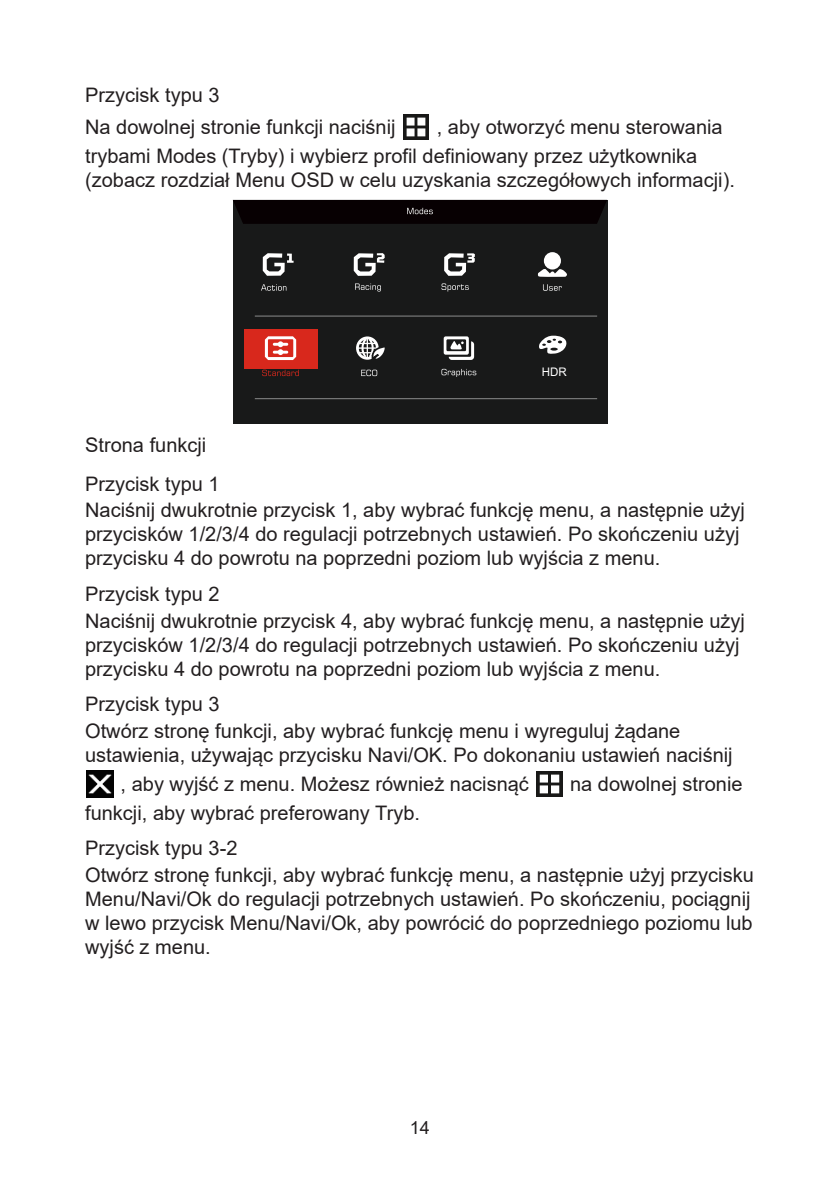
<style>
.page{position:relative;width:840px;height:1191px;background:#fff}
.page>*{position:absolute;margin:0;border:0;box-sizing:border-box;transform-origin:0 0}
.Body10pt{font:20px/24px "Arial";color:#231f20}
.body_10pt_B{font:20px "Arial";color:#231f20}
.t1{font:18px "Arial";color:#231f20}
.t2{font:11.8px "Arial";color:#fff}
</style>
<div class="page">
<img style="left:403px;top:114px;width:25px;height:26px">
<div style="left:233px;top:200px;width:374px;height:223px;background:#181919"></div>
<div style="left:244px;top:329px;width:73px;height:39px;background:#d8281c"></div>
<svg style="left:443px;top:336px;width:31px;height:24px"></svg>
<svg style="left:261px;top:284px;width:25px;height:7px"></svg>
<svg style="left:262px;top:253px;width:31px;height:23px"></svg>
<svg style="left:353px;top:253px;width:31px;height:23px"></svg>
<svg style="left:444px;top:253px;width:30px;height:23px"></svg>
<div style="left:543px;top:252px;width:17px;height:17px;background:#fff;border-radius:50%"></div>
<svg style="left:537px;top:268px;width:29px;height:9px"></svg>
<svg style="left:265px;top:336px;width:31px;height:24px"></svg>
<svg style="left:356px;top:336px;width:29px;height:24px"></svg>
<svg style="left:355px;top:283px;width:25px;height:8px"></svg>
<svg style="left:441px;top:283px;width:27px;height:8px"></svg>
<svg style="left:543px;top:284px;width:18px;height:7px"></svg>
<svg style="left:262px;top:370px;width:37px;height:6px"></svg>
<svg style="left:361px;top:370px;width:16px;height:6px"></svg>
<svg style="left:441px;top:369px;width:35px;height:8px"></svg>
<hr style="left:255px;top:398px;width:341px;height:1px;background:#8b8b8b">
<div style="left:233px;top:200px;width:373px;height:24px;background:#070002"></div>
<hr style="left:255px;top:315px;width:341px;height:1px;background:#8b8b8b">
<svg style="left:539px;top:335px;width:28px;height:19px"></svg>
<img style="left:86px;top:770px;width:27px;height:27px">
<img style="left:536px;top:771px;width:26px;height:25px">
<p class="Body10pt" style="left:85px;top:83px;width:136px">Przycisk typu 3</p>
<p class="Body10pt" style="left:85px;top:115px;width:312px">Na dowolnej stronie funkcji naciśnij</p>
<p class="Body10pt" style="left:85px;top:112px;width:638px;line-height:29.2px;text-indent:351px">, aby otworzyć menu sterowania trybami Modes (Tryby) i wybierz profil definiowany przez użytkownika</p>
<p class="Body10pt" style="left:85px;top:168px;width:651px">(zobacz rozdział Menu OSD w celu uzyskania szczegółowych informacji).</p>
<p class="t2" style="left:541px;top:365px;width:26px">HDR</p>
<p class="body_10pt_B" style="left:85px;top:431px;width:123px">Strona funkcji</p>
<p class="Body10pt" style="left:85px;top:471px;width:136px">Przycisk typu 1</p>
<p class="Body10pt" style="left:85px;top:498px;width:661px">Naciśnij dwukrotnie przycisk 1, aby wybrać funkcję menu, a następnie użyj przycisków 1/2/3/4 do regulacji potrzebnych ustawień. Po skończeniu użyj przycisku 4 do powrotu na poprzedni poziom lub wyjścia z menu.</p>
<p class="Body10pt" style="left:85px;top:581px;width:136px">Przycisk typu 2</p>
<p class="Body10pt" style="left:85px;top:608px;width:661px">Naciśnij dwukrotnie przycisk 4, aby wybrać funkcję menu, a następnie użyj przycisków 1/2/3/4 do regulacji potrzebnych ustawień. Po skończeniu użyj przycisku 4 do powrotu na poprzedni poziom lub wyjścia z menu.</p>
<p class="Body10pt" style="left:85px;top:692px;width:136px">Przycisk typu 3</p>
<p class="Body10pt" style="left:85px;top:718px;width:648px">Otwórz stronę funkcji, aby wybrać funkcję menu i wyreguluj żądane ustawienia, używając przycisku Navi/OK. Po dokonaniu ustawień naciśnij</p>
<p class="Body10pt" style="left:120px;top:772px;width:409px">, aby wyjść z menu. Możesz również nacisnąć</p>
<p class="Body10pt" style="left:570px;top:772px;width:174px">na dowolnej stronie</p>
<p class="Body10pt" style="left:85px;top:801px;width:336px">funkcji, aby wybrać preferowany Tryb.</p>
<p class="Body10pt" style="left:85px;top:836px;width:154px">Przycisk typu 3-2</p>
<p class="Body10pt" style="left:85px;top:863px;width:670px">Otwórz stronę funkcji, aby wybrać funkcję menu, a następnie użyj przycisku Menu/Navi/Ok do regulacji potrzebnych ustawień. Po skończeniu, pociągnij w lewo przycisk Menu/Navi/Ok, aby powrócić do poprzedniego poziomu lub wyjść z menu.</p>
<p class="t1" style="left:410px;top:1115px;width:22px">14</p>
</div>
